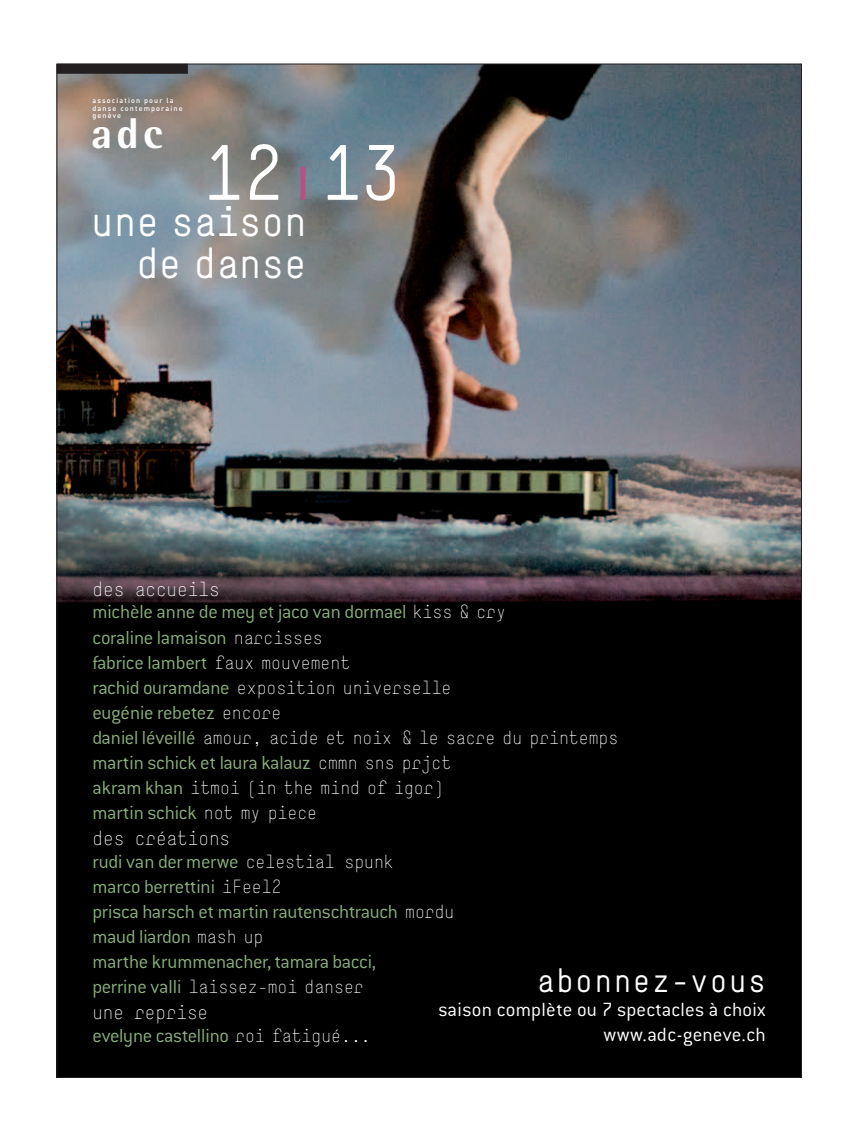
<style>
.page{position:relative;width:858px;height:1141px;background:#fff}
.page>*{position:absolute;margin:0;border:0;box-sizing:border-box;transform-origin:0 0}
.t1{font:73.88px "Simple";letter-spacing:-.025em;color:#fff}
.t2{font:800 43.12px "AT Rotis Semi Sans";color:#fff}
.t3{font:41px/42.1px "Simple";color:#fff;text-align:right}
.t4{font:32px "Simple";letter-spacing:.05em;color:#fff}
.t5{font:300 21px/25.2px "Conduit ITC";letter-spacing:.01em;color:#fff;text-align:right}
.t6{font:300 20.75px/25px "Conduit ITC";letter-spacing:-.015em;color:#8aaf7b}
.t7{font:300 19.25px "Simple";color:#fff}
.t8{font:300 19.12px "Simple";color:#fff}
.t9{font:300 18px "Simple";color:#fff}
.t10{font:500 7.25px/7.6px "DIN";letter-spacing:.155em;color:#fff}
.s1{color:#b55183}
.s2{font-family:"Simple";font-size:18px;color:#fff}
.s3{font-family:"Conduit ITC";font-size:20.75px;color:#8aaf7b}
</style>
<div class="page">
<img style="left:59px;top:66px;width:740px;height:1010px">
<div style="left:57px;top:64px;width:131px;height:10px;background:#231f20"></div>
<p class="t10" style="left:92px;top:96px;width:91px">association pour la danse contemporaine genève</p>
<h2 class="t2" style="left:91px;top:106px;width:73px">adc</h2>
<h1 class="t1" style="left:203px;top:129px;width:199px">12<span class="s1">ı</span>13</h1>
<h3 class="t3" style="left:91px;top:200px;width:217px">une saison de danse</h3>
<p class="t7" style="left:92px;top:577px;width:129px">des accueils</p>
<p class="t6" style="left:92px;top:599px;width:415px">michèle anne de mey et jaco van dormael <span class="s2">kiss &amp; cry </span>coraline lamaison <span class="s2">narcisses<br></span>fabrice lambert <span class="s2">faux mouvement</span></p>
<p class="t9" style="left:92px;top:677px;width:360px"><span class="s3">rachid ouramdane</span> exposition universelle</p>
<p class="t6" style="left:92px;top:700px;width:190px">eugénie rebetez <span class="s2">encore</span></p>
<p class="t9" style="left:92px;top:727px;width:527px"><span class="s3">daniel léveillé</span> amour, acide et noix &amp; le sacre du printemps</p>
<p class="t6" style="left:92px;top:750px;width:360px">martin schick et laura kalauz <span class="s2">cmmn sns prjct</span></p>
<p class="t9" style="left:92px;top:777px;width:352px"><span class="s3">akram khan</span> itmoi (in the mind of igor)</p>
<p class="t6" style="left:92px;top:800px;width:226px">martin schick <span class="s2">not my piece</span></p>
<p class="t7" style="left:92px;top:827px;width:139px">des créations</p>
<p class="t6" style="left:92px;top:849px;width:363px">rudi van der merwe <span class="s2">celestial spunk<br></span>marco berrettini <span class="s2">iFeel2<br></span>prisca harsch et martin rautenschtrauch <span class="s2">mordu </span>maud liardon <span class="s2">mash up<br></span>marthe krummenacher, tamara bacci,</p>
<p class="t9" style="left:92px;top:976px;width:273px"><span class="s3">perrine valli</span> laissez-moi danser</p>
<p class="t8" style="left:92px;top:1001px;width:117px">une reprise</p>
<p class="t6" style="left:92px;top:1023px;width:280px">evelyne castellino <span class="s2">roi fatigué...</span></p>
<h3 class="t4" style="left:536px;top:961px;width:230px">abonnez-vous</h3>
<p class="t5" style="left:438px;top:997px;width:329px">saison complète ou 7 spectacles à choix www.adc-geneve.ch</p>
</div>
